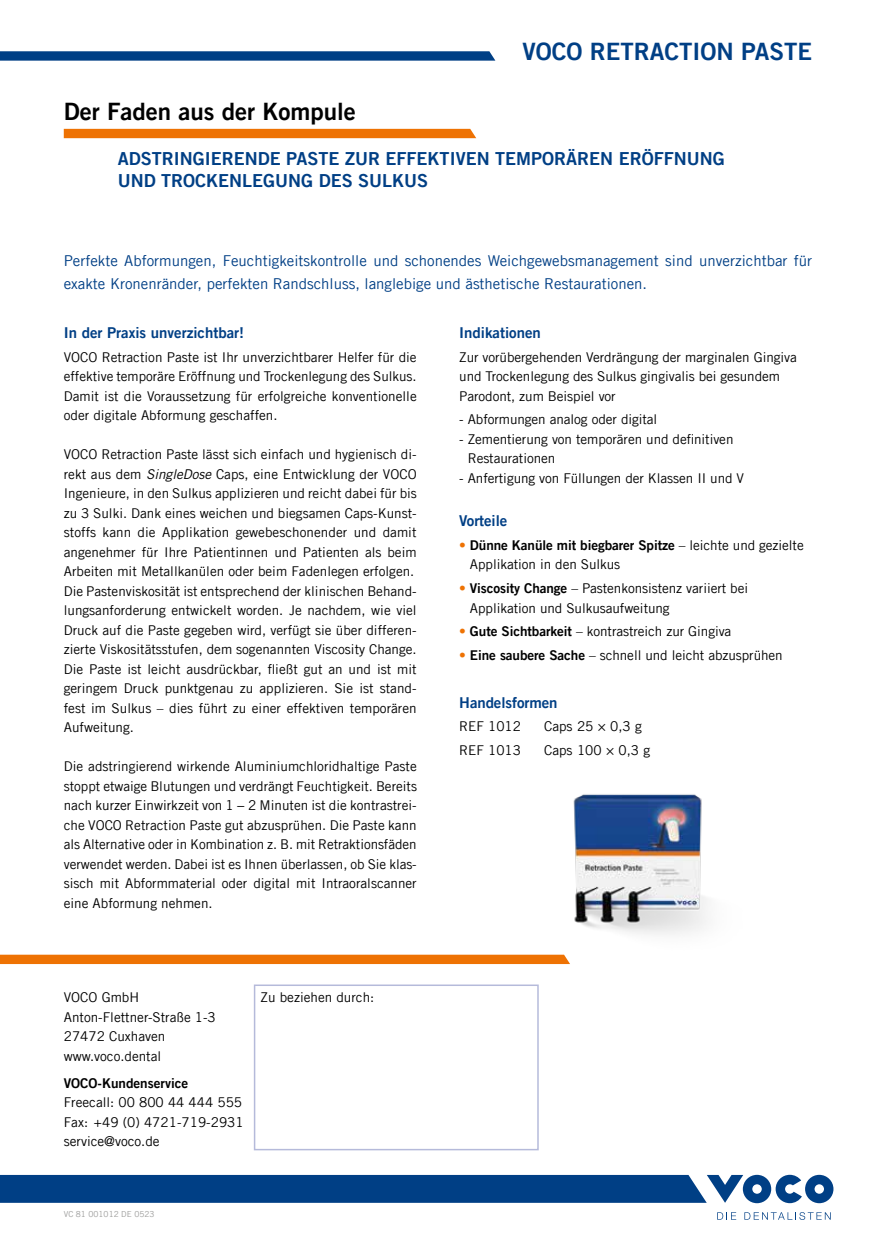
<style>
.page{position:relative;width:876px;height:1246px;background:#fff}
.page>*{position:absolute;margin:0;border:0;box-sizing:border-box;transform-origin:0 0}
.t1{font:24px "Trade Gothic LT Com Bd 2";color:#000}
.t2{font:24px "Trade Gothic LT Com Bd 2";color:#003f85}
.t3{font:18px/22.5px "Trade Gothic LT Com Bd 2";color:#003f85}
.t4{font:15px/22.5px "Trade Gothic LT Com";color:#003f85}
.t5{font:15px "Trade Gothic LT Com Bd 2";color:#003f85}
.t6{font:13.5px/19.5px "Trade Gothic LT Com";color:#000}
.t7{font:13.5px "Trade Gothic LT Com Bd 2";letter-spacing:-.005em;color:#000}
.t8{font:8.25px "Trade Gothic LT Com";color:#9d9d9c}
.s1{font-style:italic}
.s2{font-family:"Trade Gothic LT Com";color:#ee7203}
.s3{font-family:"Trade Gothic LT Com"}
.s4{color:#ee7203}
.s5{font-family:"Trade Gothic LT Com Bd 2"}
</style>
<div class="page">
<img style="left:546px;top:794px;width:161px;height:161px">
<svg style="left:0;top:1175px;width:833px;height:28px"></svg>
<svg style="left:717px;top:1212px;width:19px;height:8px"></svg>
<svg style="left:744px;top:1212px;width:87px;height:8px"></svg>
<svg style="left:0;top:51px;width:495px;height:10px"></svg>
<div style="left:64px;top:129px;width:412px;height:9px;background:#ee7203"></div>
<div style="left:0;top:955px;width:570px;height:9px;background:#ee7203"></div>
<div style="left:254px;top:984px;width:285px;height:166px;border:2px solid #b5bada"></div>
<h1 class="t2" style="left:522px;top:37px;width:291px">VOCO RETRACTION PASTE</h1>
<h1 class="t1" style="left:64px;top:97px;width:294px">Der Faden aus der Kompule</h1>
<h2 class="t3" style="left:118px;top:147px;width:608px">ADSTRINGIERENDE PASTE ZUR EFFEKTIVEN TEMPORÄREN ERÖFFNUNG<br>UND TROCKENLEGUNG DES SULKUS</h2>
<p class="t4" style="left:64px;top:250px;width:750px">Perfekte Abformungen, Feuchtigkeitskontrolle und schonendes Weichgewebsmanagement sind unverzichtbar für exakte Kronenränder, perfekten Randschluss, langlebige und ästhetische Restaurationen.</p>
<p class="t5" style="left:64px;top:323px;width:182px">In der Praxis unverzichtbar!</p>
<p class="t6" style="left:64px;top:347px;width:354px;text-align:justify">VOCO Retraction Paste ist Ihr unverzichtbarer Helfer für die effektive temporäre Eröffnung und Trockenlegung des Sulkus.<br>Damit ist die Voraussetzung für erfolgreiche konventionelle oder digitale Abformung geschaffen.</p>
<p class="t6" style="left:64px;top:444px;width:355px">VOCO Retraction Paste lässt sich einfach und hygienisch di&shy;rekt aus dem <span class="s1">SingleDose</span> Caps, eine Entwicklung der VOCO Ingenieure, in den Sulkus applizieren und reicht dabei für bis zu 3 Sulki. Dank eines weichen und biegsamen Caps-Kunst&shy;stoffs kann die Applikation gewebeschonender und damit angenehmer für Ihre Patientinnen und Patienten als beim Arbeiten mit Metallkanülen oder beim Fadenlegen erfolgen.<br>Die Pastenviskosität ist entsprechend der klinischen Behand&shy;lungsanforderung entwickelt worden. Je nachdem, wie viel Druck auf die Paste gegeben wird, verfügt sie über differen&shy;zierte Viskositätsstufen, dem sogenannten Viscosity Change.<br>Die Paste ist leicht ausdrückbar, fließt gut an und ist mit geringem Druck punktgenau zu applizieren. Sie ist stand&shy;fest im Sulkus – dies führt zu einer effektiven temporären Aufweitung.</p>
<p class="t6" style="left:64px;top:756px;width:355px;text-align:justify">Die adstringierend wirkende Aluminiumchloridhaltige Paste stoppt etwaige Blutungen und verdrängt Feuchtigkeit. Bereits nach kurzer Einwirkzeit von 1 − 2 Minuten ist die kontrastrei&shy;che VOCO Retraction Paste gut abzusprühen. Die Paste kann als Alternative oder in Kombination z. B. mit Retraktionsfäden verwendet werden. Dabei ist es Ihnen überlassen, ob Sie klas&shy;sisch mit Abformmaterial oder digital mit Intraoralscanner eine Abformung nehmen.</p>
<p class="t6" style="left:64px;top:987px;width:154px">VOCO GmbH<br>Anton-Flettner-Straße 1-3<br>27472 Cuxhaven www.voco.dental</p>
<p class="t7" style="left:64px;top:1075px;width:126px">VOCO-Kundenservice</p>
<p class="t6" style="left:64px;top:1092px;width:181px;text-align:justify">Freecall: 00 800 44 444 555<br>Fax: +49 (0) 4721-719-2931 service@voco.de</p>
<p class="t6" style="left:261px;top:987px;width:115px">Zu beziehen durch:</p>
<p class="t8" style="left:64px;top:1209px;width:92px">VC 81 001012 DE 0523</p>
<p class="t5" style="left:459px;top:323px;width:83px">Indikationen</p>
<p class="t6" style="left:459px;top:347px;width:339px">Zur vorübergehenden Verdrängung der marginalen Gingiva und Trockenlegung des Sulkus gingivalis bei gesundem<br>Parodont, zum Beispiel vor</p>
<p class="t6" style="left:459px;top:410px;width:200px">- Abformungen analog oder digital</p>
<p class="t6" style="left:468px;top:429px;width:267px;text-indent:-8px">- Zementierung von temporären und definitiven<br>Restaurationen</p>
<p class="t6" style="left:459px;top:468px;width:286px">- Anfertigung von Füllungen der Klassen II und V</p>
<p class="t5" style="left:459px;top:511px;width:50px">Vorteile</p>
<p class="t7" style="left:459px;top:537px;width:346px"><span class="s2">•</span> Dünne Kanüle mit biegbarer Spitze <span class="s3">– leichte und gezielte</span></p>
<p class="t6" style="left:470px;top:555px;width:152px">Applikation in den Sulkus</p>
<p class="t6" style="left:470px;top:578px;width:280px;text-indent:-11px"><span class="s4">•</span> <span class="s5">Viscosity Change</span> – Pastenkonsistenz variiert bei<br>Applikation und Sulkusaufweitung</p>
<p class="t6" style="left:459px;top:622px;width:274px"><span class="s4">•</span> <span class="s5">Gute Sichtbarkeit</span> – kontrastreich zur Gingiva</p>
<p class="t6" style="left:459px;top:645px;width:325px"><span class="s4">•</span> <span class="s5">Eine saubere Sache</span> – schnell und leicht abzusprühen</p>
<p class="t5" style="left:459px;top:693px;width:100px">Handelsformen</p>
<p class="t6" style="left:459px;top:717px;width:63px">REF 1012</p>
<p class="t6" style="left:544px;top:717px;width:99px">Caps 25 × 0,3 g</p>
<p class="t6" style="left:459px;top:740px;width:63px">REF 1013</p>
<p class="t6" style="left:544px;top:740px;width:107px">Caps 100 × 0,3 g</p>
</div>
